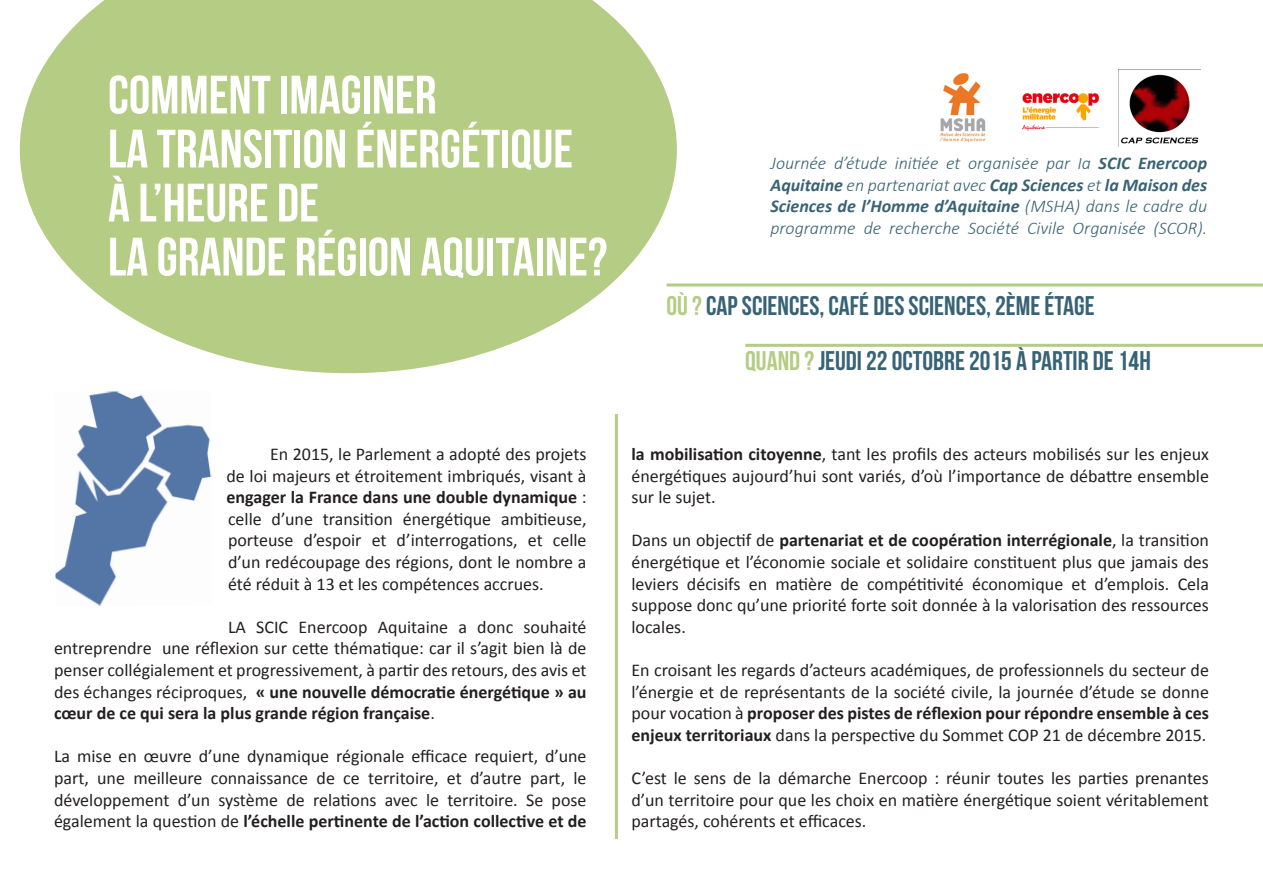
<style>
.page{position:relative;width:1263px;height:893px;background:#fff}
.page>*{position:absolute;margin:0;border:0;box-sizing:border-box;transform-origin:0 0}
.t1{font:54px "Bebas Neue";color:#fff}
.t2{font:27px "Bebas Neue";color:#386374}
.t3{font:18px/21.6px "Calibri";color:#231f20;text-align:justify}
.t4{font:italic 300 18px/21.6px "Calibri";color:#386374;text-align:justify}
.s1{font-weight:700}
.s2{color:#b5cc84}
</style>
<div class="page">
<svg style="left:20px;top:0;width:657px;height:373px;fill:#b5cc84"></svg>
<hr style="left:667px;top:284px;width:596px;height:3px;background:#b5cc84">
<hr style="left:745px;top:344px;width:518px;height:3px;background:#b5cc84">
<img style="left:1022px;top:93px;width:78px;height:38px">
<img style="left:940px;top:73px;width:46px;height:70px">
<img style="left:1119px;top:69px;width:81px;height:75px">
<hr style="left:615px;top:414px;width:3px;height:425px;background:#b5cc84">
<img style="left:55px;top:391px;width:157px;height:215px">
<p class="t1" style="left:108px;top:65px;width:330px">COMMENT IMAGINER</p>
<p class="t1" style="left:108px;top:119px;width:467px">LA TRANSITION ÉNERGÉTIQUE</p>
<p class="t1" style="left:108px;top:173px;width:212px">À L’HEURE DE</p>
<p class="t1" style="left:108px;top:227px;width:501px">LA GRANDE RÉGION AQUITAINE?</p>
<p class="t4" style="left:770px;top:152px;width:438px">Journée d’étude initiée et organisée par la <span class="s1">SCIC Enercoop Aquitaine</span> en partenariat avec <span class="s1">Cap Sciences</span> et <span class="s1">la Maison des Sciences de l’Homme d’Aquitaine</span> (MSHA) dans le cadre du programme de recherche Société Civile Organisée (SCOR).</p>
<p class="t2" style="left:667px;top:290px;width:429px"><span class="s2">OÙ ?</span>CAP SCIENCES, CAFÉ DES SCIENCES, 2ÈME ÉTAGE</p>
<p class="t2" style="left:745px;top:346px;width:407px"><span class="s2">QUAND ?</span> JEUDI 22 OCTOBRE 2015 À PARTIR DE 14H</p>
<p class="t3" style="left:226px;top:443px;width:362px;text-indent:44px">En 2015, le Parlement a adopté des projets de loi majeurs et étroitement imbriqués, visant à <span class="s1">engager la France dans une double dynamique</span> : celle d’une transition énergétique ambitieuse, porteuse d’espoir et d’interrogations, et celle d’un redécoupage des régions, dont le nombre a été réduit à 13 et les compétences accrues.</p>
<p class="t3" style="left:54px;top:616px;width:534px;text-indent:174px">LA SCIC Enercoop Aquitaine a donc souhaité entreprendre une réflexion sur cette thématique: car il s’agit bien là de penser collégialement et progressivement, à partir des retours, des avis et des échanges réciproques, <span class="s1">« une nouvelle démocratie énergétique » au cœur de ce qui sera la plus grande région française</span>.</p>
<p class="t3" style="left:54px;top:746px;width:534px">La mise en œuvre d’une dynamique régionale efficace requiert, d’une part, une meilleure connaissance de ce territoire, et d’autre part, le développement d’un système de relations avec le territoire. Se pose également la question de <span class="s1">l’échelle pertinente de l’action collective et de</span></p>
<p class="t3" style="left:631px;top:443px;width:579px"><span class="s1">la mobilisation citoyenne</span>, tant les profils des acteurs mobilisés sur les enjeux énergétiques aujourd’hui sont variés, d’où l’importance de débattre ensemble sur le sujet.</p>
<p class="t3" style="left:631px;top:530px;width:579px">Dans un objectif de <span class="s1">partenariat et de coopération interrégionale</span>, la transition énergétique et l’économie sociale et solidaire constituent plus que jamais des leviers décisifs en matière de compétitivité économique et d’emplois. Cela suppose donc qu’une priorité forte soit donnée à la valorisation des ressources locales.</p>
<p class="t3" style="left:631px;top:659px;width:579px">En croisant les regards d’acteurs académiques, de professionnels du secteur de l’énergie et de représentants de la société civile, la journée d’étude se donne pour vocation à <span class="s1">proposer des pistes de réflexion pour répondre ensemble à ces enjeux territoriaux</span> dans la perspective du Sommet COP 21 de décembre 2015.</p>
<p class="t3" style="left:631px;top:767px;width:579px">C’est le sens de la démarche Enercoop : réunir toutes les parties prenantes d’un territoire pour que les choix en matière énergétique soient véritablement partagés, cohérents et efficaces.</p>
</div>
